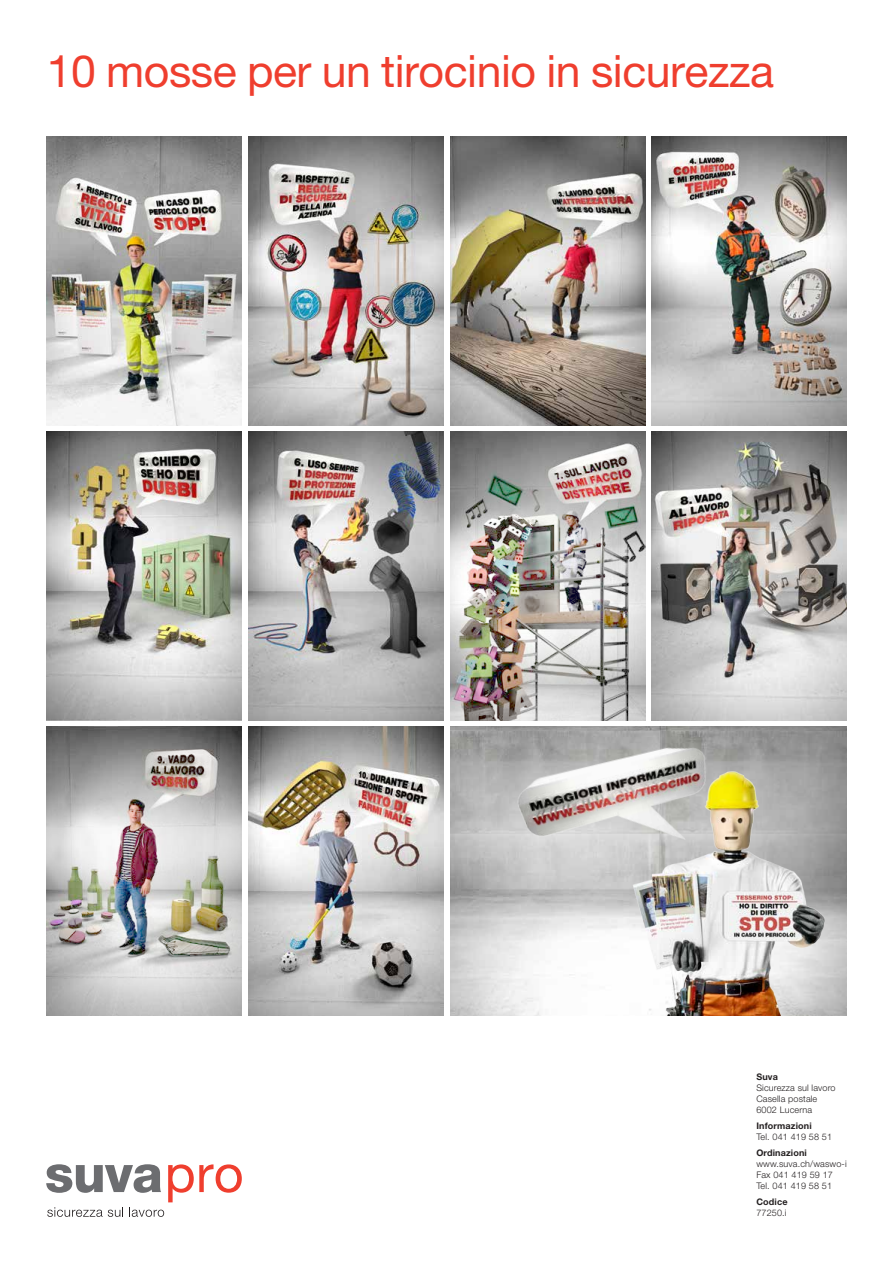
<style>
.page{position:relative;width:893px;height:1263px;background:#fff}
.page>*{position:absolute;margin:0;border:0;box-sizing:border-box;transform-origin:0 0}
.t1{font:44.62px "Helvetica Neue LT Std";letter-spacing:-.01em;color:#ef3e2e}
.t2{font:300 9.07px/10.9px "Helvetica Neue LT Std";letter-spacing:.015em;color:#231f20}
.t3{font:700 9.07px "Helvetica Neue LT Std";letter-spacing:.015em;color:#231f20}
</style>
<div class="page">
<img style="left:47px;top:137px;width:195px;height:288px">
<img style="left:47px;top:432px;width:195px;height:288px">
<img style="left:47px;top:727px;width:195px;height:288px">
<img style="left:652px;top:137px;width:195px;height:288px">
<img style="left:652px;top:432px;width:195px;height:288px">
<img style="left:248px;top:137px;width:195px;height:288px">
<img style="left:450px;top:137px;width:195px;height:288px">
<img style="left:248px;top:432px;width:195px;height:288px">
<img style="left:450px;top:432px;width:195px;height:288px">
<img style="left:493px;top:700px;width:241px;height:187px">
<img style="left:610px;top:753px;width:228px;height:262px">
<img style="left:248px;top:727px;width:195px;height:288px">
<svg style="left:46px;top:1164px;width:196px;height:53px"></svg>
<h1 class="t1" style="left:47px;top:45px;width:729px">10 mosse per un tirocinio in sicurezza</h1>
<p class="t3" style="left:756px;top:1071px;width:23px">Suva</p>
<p class="t2" style="left:756px;top:1082px;width:81px">Sicurezza sul lavoro<br>Casella postale<br>6002 Lucerna</p>
<p class="t3" style="left:756px;top:1120px;width:57px">Informazioni</p>
<p class="t2" style="left:756px;top:1131px;width:77px">Tel. 041 419 58 51</p>
<p class="t3" style="left:756px;top:1147px;width:52px">Ordinazioni</p>
<p class="t2" style="left:756px;top:1158px;width:92px">www.suva.ch/waswo-i<br>Fax 041 419 59 17<br>Tel. 041 419 58 51</p>
<p class="t3" style="left:756px;top:1196px;width:33px">Codice</p>
<p class="t2" style="left:756px;top:1207px;width:32px">77250.i</p>
</div>
